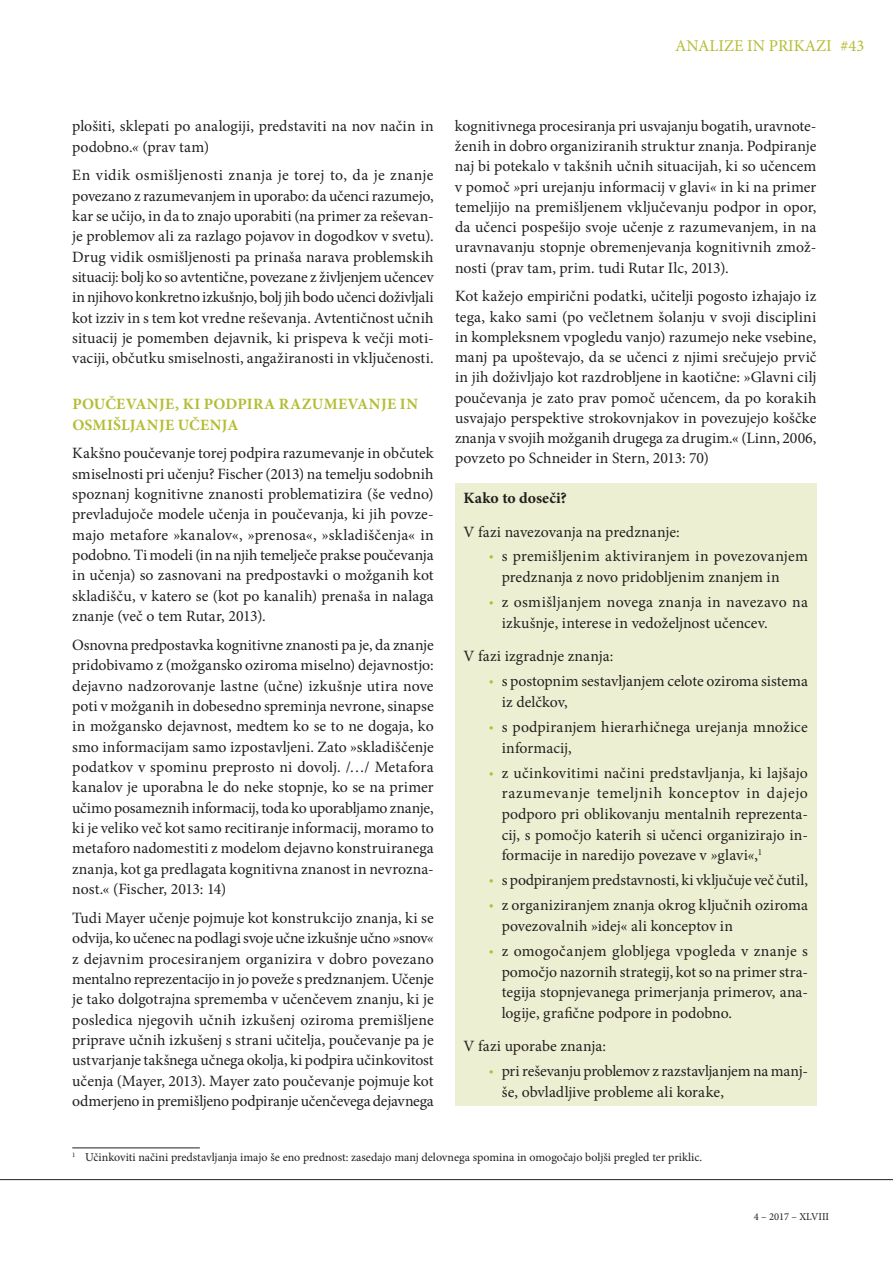
<style>
.page{position:relative;width:893px;height:1263px;background:#fff}
.page>*{position:absolute;margin:0;border:0;box-sizing:border-box;transform-origin:0 0}
.t1{font:16.5px "Minion Pro";color:#b4bd34}
.t2{font:15.75px/20.4px "Minion Pro";color:#231f20;text-align:justify}
.t3{font:700 15.75px/20.4px "Minion Pro";letter-spacing:.025em;color:#b4bd34}
.t4{font:700 15.75px "Minion Pro";letter-spacing:.005em;color:#231f20}
.t5{font:12px "Minion Pro";color:#231f20}
.t6{font:10.5px "Minion Pro";color:#231f20}
.s1{font-style:italic}
.s2{font-family:"Myriad Pro";color:#b4bd34}
</style>
<div class="page">
<hr style="left:0;top:1179px;width:893px;height:1px;background:#231f20">
<div style="left:455px;top:483px;width:361px;height:623px;background:#edefd2"></div>
<hr style="left:72px;top:1147px;width:128px;height:1px;background:#231f20">
<p class="t1" style="left:675px;top:35px;width:191px">ANALIZE IN PRIKAZI #43</p>
<p class="t2" style="left:72px;top:116px;width:363px">plošiti, sklepati po analogiji, predstaviti na nov način in podobno.<span class="s1">«</span> (prav tam)</p>
<p class="t2" style="left:72px;top:165px;width:363px">En vidik osmišljenosti znanja je torej to, da je znanje povezano z razumevanjem in uporabo: da učenci razumejo, kar se učijo, in da to znajo uporabiti (na primer za reševan&shy;je problemov ali za razlago pojavov in dogodkov v svetu).<br>Drug vidik osmišljenosti pa prinaša narava problemskih situacij: bolj ko so avtentične, povezane z življenjem učencev in njihovo konkretno izkušnjo, bolj jih bodo učenci doživljali kot izziv in s tem kot vredne reševanja. Avtentičnost učnih situacij je pomemben dejavnik, ki prispeva k večji moti&shy;vaciji, občutku smiselnosti, angažiranosti in vključenosti.</p>
<p class="t3" style="left:72px;top:394px;width:347px">POUČEVANJE, KI PODPIRA RAZUMEVANJE IN<br>OSMIŠLJANJE UČENJA</p>
<p class="t2" style="left:72px;top:443px;width:363px">Kakšno poučevanje torej podpira razumevanje in občutek smiselnosti pri učenju? Fischer (2013) na temelju sodobnih spoznanj kognitivne znanosti problematizira (še vedno) prevladujoče modele učenja in poučevanja, ki jih povze&shy;majo metafore »kanalov«, »prenosa«, »skladiščenja« in podobno. Ti modeli (in na njih temelječe prakse poučevanja in učenja) so zasnovani na predpostavki o možganih kot skladišču, v katero se (kot po kanalih) prenaša in nalaga znanje (več o tem Rutar, 2013).</p>
<p class="t2" style="left:72px;top:635px;width:363px">Osnovna predpostavka kognitivne znanosti pa je, da znanje pridobivamo z (možgansko oziroma miselno) dejavnostjo: dejavno nadzorovanje lastne (učne) izkušnje utira nove poti v možganih in dobesedno spreminja nevrone, sinapse in možgansko dejavnost, medtem ko se to ne dogaja, ko smo informacijam samo izpostavljeni. Zato »skladiščenje podatkov v spominu preprosto ni dovolj. /…/ Metafora kanalov je uporabna le do neke stopnje, ko se na primer učimo posameznih informacij, toda ko uporabljamo znanje, ki je veliko več kot samo recitiranje informacij, moramo to metaforo nadomestiti z modelom dejavno konstruiranega znanja, kot ga predlagata kognitivna znanost in nevrozna&shy;nost.« (Fischer, 2013: 14)</p>
<p class="t2" style="left:72px;top:908px;width:363px">Tudi Mayer učenje pojmuje kot konstrukcijo znanja, ki se odvija, ko učenec na podlagi svoje učne izkušnje učno <span class="s1">»</span>snov<span class="s1">« </span>z dejavnim procesiranjem organizira v dobro povezano mentalno reprezentacijo in jo poveže s predznanjem. Učenje je tako dolgotrajna sprememba v učenčevem znanju, ki je posledica njegovih učnih izkušenj oziroma premišljene priprave učnih izkušenj s strani učitelja, poučevanje pa je ustvarjanje takšnega učnega okolja, ki podpira učinkovitost učenja (Mayer, 2013). Mayer zato poučevanje pojmuje kot odmerjeno in premišljeno podpiranje učenčevega dejavnega</p>
<p class="t2" style="left:455px;top:116px;width:363px">kognitivnega procesiranja pri usvajanju bogatih, uravnote&shy;ženih in dobro organiziranih struktur znanja. Podpiranje naj bi potekalo v takšnih učnih situacijah, ki so učencem v pomoč <span class="s1">»</span>pri urejanju informacij v glavi<span class="s1">«</span> in ki na primer temeljijo na premišljenem vključevanju podpor in opor, da učenci pospešijo svoje učenje z razumevanjem, in na uravnavanju stopnje obremenjevanja kognitivnih zmož&shy;nosti (prav tam, prim. tudi Rutar Ilc, 2013).</p>
<p class="t2" style="left:455px;top:286px;width:363px">Kot kažejo empirični podatki, učitelji pogosto izhajajo iz tega, kako sami (po večletnem šolanju v svoji disciplini in kompleksnem vpogledu vanjo) razumejo neke vsebine, manj pa upoštevajo, da se učenci z njimi srečujejo prvič in jih doživljajo kot razdrobljene in kaotične: »Glavni cilj poučevanja je zato prav pomoč učencem, da po korakih usvajajo perspektive strokovnjakov in povezujejo koščke znanja v svojih možganih drugega za drugim.« (Linn, 2006, povzeto po Schneider in Stern, 2013: 70)</p>
<p class="t4" style="left:463px;top:487px;width:105px">KAKO TO DOSEČI?</p>
<p class="t2" style="left:463px;top:521px;width:218px">V fazi navezovanja na predznanje:</p>
<p class="t2" style="left:502px;top:546px;width:308px;text-indent:-13px"><span class="s2">•</span> s premišljenim aktiviranjem in povezovanjem predznanja z novo pridobljenim znanjem in</p>
<p class="t2" style="left:502px;top:592px;width:308px;text-indent:-13px"><span class="s2">•</span> z osmišljanjem novega znanja in navezavo na izkušnje, interese in vedoželjnost učencev.</p>
<p class="t2" style="left:463px;top:646px;width:151px">V fazi izgradnje znanja:</p>
<p class="t2" style="left:502px;top:671px;width:308px;text-indent:-13px"><span class="s2">•</span> s postopnim sestavljanjem celote oziroma sistema iz delčkov,</p>
<p class="t2" style="left:502px;top:716px;width:308px;text-indent:-13px"><span class="s2">•</span> s podpiranjem hierarhičnega urejanja množice informacij,</p>
<p class="t2" style="left:502px;top:762px;width:308px;text-indent:-13px"><span class="s2">•</span> z učinkovitimi načini predstavljanja, ki lajšajo razumevanje temeljnih konceptov in dajejo podporo pri oblikovanju mentalnih reprezenta&shy;cij, s pomočjo katerih si učenci organizirajo in&shy;formacije in naredijo povezave v <span class="s1">»</span>glavi<span class="s1">«</span>,<sup>1</sup></p>
<p class="t2" style="left:489px;top:870px;width:320px"><span class="s2">•</span> s podpiranjem predstavnosti, ki vključuje več čutil,</p>
<p class="t2" style="left:502px;top:895px;width:308px;text-indent:-13px"><span class="s2">•</span> z organiziranjem znanja okrog ključnih oziroma povezovalnih »idej« ali konceptov in</p>
<p class="t2" style="left:502px;top:940px;width:308px;text-indent:-13px"><span class="s2">•</span> z omogočanjem globljega vpogleda v znanje s pomočjo nazornih strategij, kot so na primer stra&shy;tegija stopnjevanega primerjanja primerov, ana&shy;logije, grafične podpore in podobno.</p>
<p class="t2" style="left:463px;top:1036px;width:144px">V fazi uporabe znanja:</p>
<p class="t2" style="left:502px;top:1061px;width:308px;text-indent:-13px"><span class="s2">•</span> pri reševanju problemov z razstavljanjem na manj&shy;še, obvladljive probleme ali korake,</p>
<p class="t5" style="left:72px;top:1149px;width:631px"><sup>1</sup> Učinkoviti načini predstavljanja imajo še eno prednost: zasedajo manj delovnega spomina in omogočajo boljši pregled ter priklic.</p>
<p class="t6" style="left:754px;top:1210px;width:77px">4 – 2017 – XLVIII</p>
</div>
